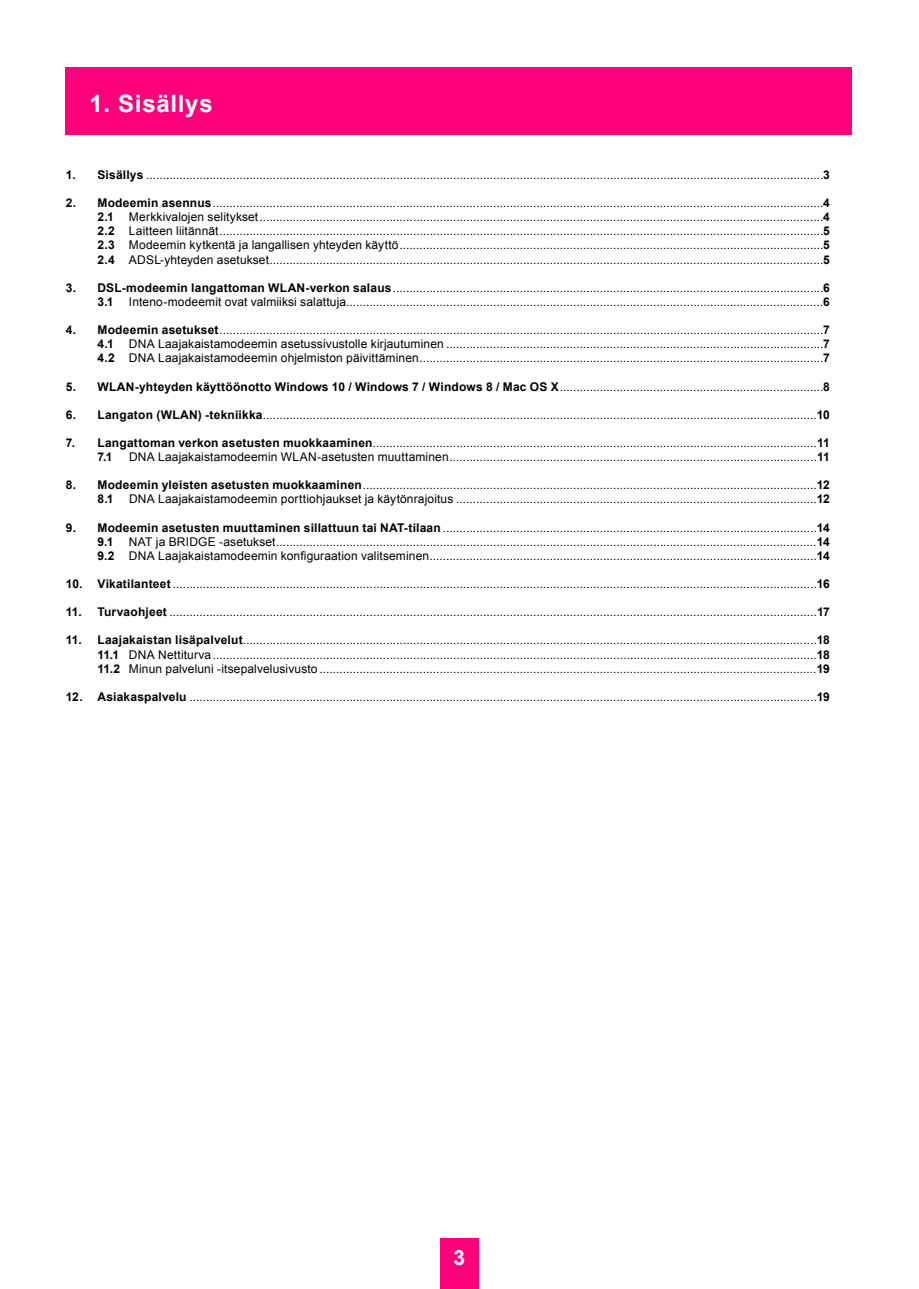
<style>
.page{position:relative;width:919px;height:1289px;background:#fff}
.page>*{position:absolute;margin:0;border:0;box-sizing:border-box;transform-origin:0 0}
.t1{font:700 24px "Arial";letter-spacing:.03em;color:#fff}
.t2{font:700 21px "Arial";color:#fff}
.t3{font:12px/14.1px "Arial";letter-spacing:.01em;color:#000}
.s1{font-weight:700}
</style>
<div class="page">
<div style="left:66px;top:67px;width:785px;height:68px;background:#ff007d"></div>
<div style="left:440px;top:1237px;width:38px;height:51px;background:#ff007d"></div>
<h1 class="t1" style="left:89px;top:87px;width:125px">1. Sisällys</h1>
<p class="t3" style="left:66px;top:168px;width:765px"><span class="s1">1. Sisällys</span> ...........................................................................................................................................................................................................<span class="s1">3</span></p>
<p class="t3" style="left:97px;top:196px;width:734px;text-indent:-31px"><span class="s1">2. Modeemin asennus</span>.......................................................................................................................................................................................<span class="s1">4<br>2.1</span></p>
<p class="t3" style="left:97px;top:210px;width:734px;text-align:justify;text-indent:31px">Merkkivalojen selitykset.........................................................................................................................................................................<span class="s1">4<br>2.2</span> Laitteen liitännät.....................................................................................................................................................................................<span class="s1">5<br>2.3</span> Modeemin kytkentä ja langallisen yhteyden käyttö...............................................................................................................................<span class="s1">5<br>2.4</span> ADSL-yhteyden asetukset......................................................................................................................................................................<span class="s1">5</span></p>
<p class="t3" style="left:97px;top:280px;width:734px;text-indent:-31px"><span class="s1">3. DSL-modeemin langattoman WLAN-verkon salaus</span>.................................................................................................................................<span class="s1">6<br>3.1</span></p>
<p class="t3" style="left:129px;top:295px;width:702px">Inteno-modeemit ovat valmiiksi salattuja...............................................................................................................................................<span class="s1">6</span></p>
<p class="t3" style="left:97px;top:323px;width:734px;text-indent:-31px"><span class="s1">4. Modeemin asetukset</span>.....................................................................................................................................................................................<span class="s1">7<br>4.1</span></p>
<p class="t3" style="left:97px;top:337px;width:734px;text-align:right">DNA Laajakaistamodeemin asetussivustolle kirjautuminen .................................................................................................................<span class="s1">7<br>4.2</span> DNA Laajakaistamodeemin ohjelmiston päivittäminen.........................................................................................................................<span class="s1">7</span></p>
<p class="t3" style="left:66px;top:379px;width:765px"><span class="s1">5. WLAN-yhteyden käyttöönotto Windows 10 / Windows 7 / Windows 8 / Mac OS X</span>...............................................................................<span class="s1">8</span></p>
<p class="t3" style="left:66px;top:407px;width:765px"><span class="s1">6. Langaton (WLAN) -tekniikka</span>......................................................................................................................................................................<span class="s1">10</span></p>
<p class="t3" style="left:97px;top:436px;width:734px;text-indent:-32px"><span class="s1">7. Langattoman verkon asetusten muokkaaminen</span>.....................................................................................................................................<span class="s1">11<br>7.1</span></p>
<p class="t3" style="left:129px;top:450px;width:702px">DNA Laajakaistamodeemin WLAN-asetusten muuttaminen..............................................................................................................<span class="s1">11</span></p>
<p class="t3" style="left:97px;top:478px;width:733px;text-indent:-31px"><span class="s1">8. Modeemin yleisten asetusten muokkaaminen</span>........................................................................................................................................<span class="s1">12<br>8.1</span></p>
<p class="t3" style="left:129px;top:492px;width:702px">DNA Laajakaistamodeemin porttiohjaukset ja käytönrajoitus ............................................................................................................<span class="s1">12</span></p>
<p class="t3" style="left:97px;top:520px;width:734px;text-indent:-31px"><span class="s1">9. Modeemin asetusten muuttaminen sillattuun tai NAT-tilaan</span> ................................................................................................................<span class="s1">14<br>9.1</span></p>
<p class="t3" style="left:97px;top:534px;width:734px;text-align:right">NAT ja BRIDGE -asetukset..................................................................................................................................................................<span class="s1">14<br>9.2</span> DNA Laajakaistamodeemin konfiguraation valitseminen....................................................................................................................<span class="s1">14</span></p>
<p class="t3" style="left:66px;top:577px;width:765px"><span class="s1">10. Vikatilanteet</span> .................................................................................................................................................................................................<span class="s1">16</span></p>
<p class="t3" style="left:66px;top:605px;width:765px"><span class="s1">11. Turvaohjeet</span> ..................................................................................................................................................................................................<span class="s1">17</span></p>
<p class="t3" style="left:97px;top:633px;width:734px;text-align:justify;text-indent:-31px"><span class="s1">11. Laajakaistan lisäpalvelut</span>............................................................................................................................................................................<span class="s1">18<br>11.1</span> DNA Nettiturva.....................................................................................................................................................................................<span class="s1">18<br>11.2</span> Minun palveluni -itsepalvelusivusto .....................................................................................................................................................<span class="s1">19</span></p>
<p class="t3" style="left:66px;top:689px;width:765px"><span class="s1">12. Asiakaspalvelu</span> ............................................................................................................................................................................................<span class="s1">19</span></p>
<h2 class="t2" style="left:453px;top:1243px;width:13px">3</h2>
</div>
